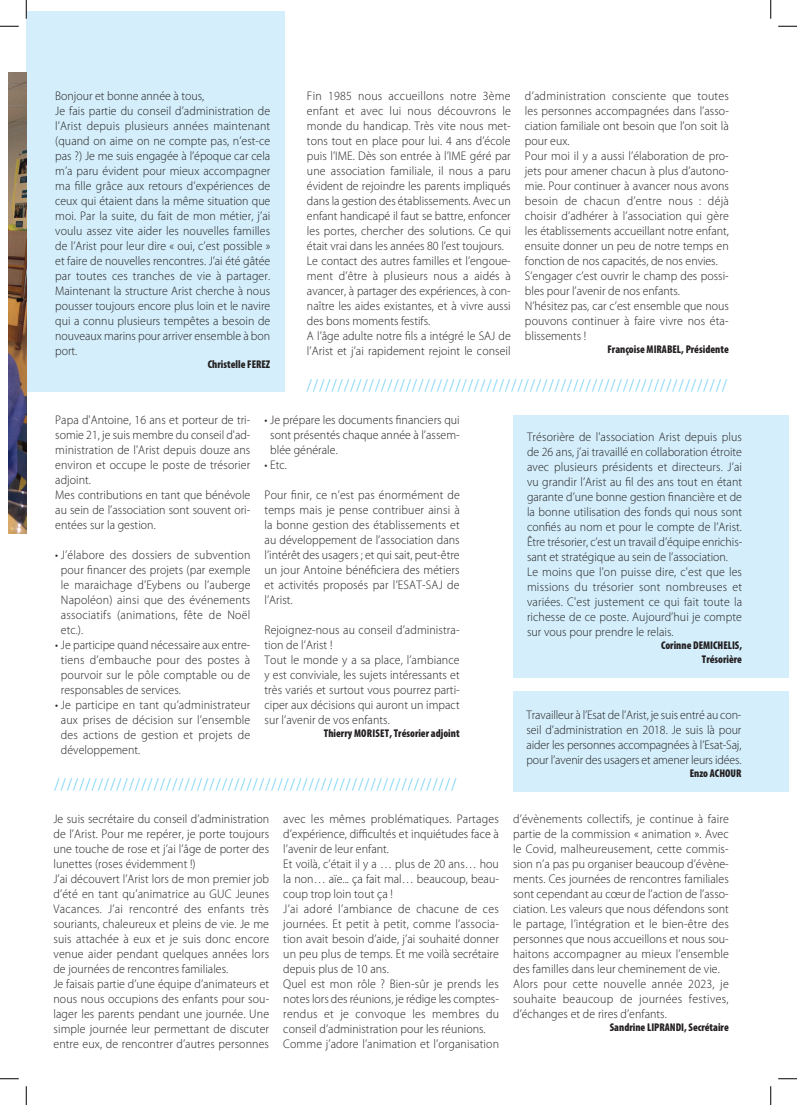
<style>
.page{position:relative;width:797px;height:1105px;background:#fff}
.page>*{position:absolute;margin:0;border:0;box-sizing:border-box;transform-origin:0 0}
.t1{font:300 condensed 15px "Univers LT Std";color:#6bcff6}
.t2{font:300 12.5px/15px "Myriad Pro";letter-spacing:.005em;color:#231f20;scale:.95 1}
.t3{font:900 condensed 11.25px/13.1px "Myriad Pro";color:#231f20;text-align:right;scale:.96 1}
</style>
<div class="page">
<div style="left:26px;top:12px;width:258px;height:380px;background:#d4effb"></div>
<div style="left:513px;top:416px;width:275px;height:262px;background:#d4effb"></div>
<div style="left:513px;top:691px;width:275px;height:101px;background:#d4effb"></div>
<img style="left:9px;top:73px;width:17px;height:460px">
<svg style="left:0;top:25px;width:19px;height:2px"></svg>
<svg style="left:778px;top:25px;width:19px;height:2px"></svg>
<svg style="left:0;top:1078px;width:19px;height:1px"></svg>
<svg style="left:778px;top:1078px;width:19px;height:1px"></svg>
<svg style="left:25px;top:0;width:2px;height:19px"></svg>
<svg style="left:25px;top:1086px;width:2px;height:19px"></svg>
<svg style="left:770px;top:0;width:1px;height:19px"></svg>
<svg style="left:770px;top:1086px;width:1px;height:19px"></svg>
<p class="t2" style="left:55px;top:88px;width:228px">Bonjour et bonne année à tous,<br>Je fais partie du conseil d’administration de l’Arist depuis plusieurs années maintenant (quand on aime on ne compte pas, n’est-ce pas ?) Je me suis engagée à l’époque car cela m’a paru évident pour mieux accompagner ma fille grâce aux retours d’expériences de ceux qui étaient dans la même situation que moi. Par la suite, du fait de mon métier, j’ai voulu assez vite aider les nouvelles familles de l’Arist pour leur dire « oui, c’est possible » et faire de nouvelles rencontres. J’ai été gâtée par toutes ces tranches de vie à partager.<br>Maintenant la structure Arist cherche à nous pousser toujours encore plus loin et le navire qui a connu plusieurs tempêtes a besoin de nouveaux marins pour arriver ensemble à bon port.</p>
<p class="t3" style="left:208px;top:357px;width:66px">Christelle FEREZ</p>
<p class="t2" style="left:307px;top:88px;width:216px">Fin 1985 nous accueillons notre 3ème enfant et avec lui nous découvrons le monde du handicap. Très vite nous met&shy;tons tout en place pour lui. 4 ans d’école puis l’IME. Dès son entrée à l’IME géré par une association familiale, il nous a paru évident de rejoindre les parents impliqués dans la gestion des établissements. Avec un enfant handicapé il faut se battre, enfoncer les portes, chercher des solutions. Ce qui était vrai dans les années 80 l’est toujours.<br>Le contact des autres familles et l’engoue&shy;ment d’être à plusieurs nous a aidés à avancer, à partager des expériences, à con&shy;naître les aides existantes, et à vivre aussi des bons moments festifs.<br>A l’âge adulte notre fils a intégré le SAJ de l’Arist et j’ai rapidement rejoint le conseil</p>
<p class="t2" style="left:525px;top:88px;width:216px">d’administration consciente que toutes les personnes accompagnées dans l’asso&shy;ciation familiale ont besoin que l’on soit là pour eux.<br>Pour moi il y a aussi l’élaboration de pro&shy;jets pour amener chacun à plus d’autono&shy;mie. Pour continuer à avancer nous avons besoin de chacun d’entre nous : déjà choisir d’adhérer à l’association qui gère les établissements accueillant notre enfant, ensuite donner un peu de notre temps en fonction de nos capacités, de nos envies.<br>S’engager c’est ouvrir le champ des possi&shy;bles pour l’avenir de nos enfants.<br>N’hésitez pas, car c’est ensemble que nous pouvons continuer à faire vivre nos éta&shy;blissements !</p>
<p class="t3" style="left:607px;top:342px;width:128px">Françoise MIRABEL, Présidente</p>
<p class="t1" style="left:307px;top:375px;width:422px">////////////////////////////////////////////////////////////////////</p>
<p class="t2" style="left:55px;top:413px;width:207px">Papa d'Antoine, 16 ans et porteur de tri&shy;somie 21, je suis membre du conseil d'ad&shy;ministration de l'Arist depuis douze ans environ et occupe le poste de trésorier adjoint.<br>Mes contributions en tant que bénévole au sein de l’association sont souvent ori&shy;entées sur la gestion.</p>
<p class="t2" style="left:61px;top:548px;width:201px;text-align:justify;text-indent:-6px">• J’élabore des dossiers de subvention pour financer des projets (par exemple le maraichage d’Eybens ou l’auberge Napoléon) ainsi que des événements associatifs (animations, fête de Noël etc.).</p>
<p class="t2" style="left:61px;top:638px;width:201px;text-align:justify;text-indent:-6px">• Je participe quand nécessaire aux entre&shy;tiens d’embauche pour des postes à pourvoir sur le pôle comptable ou de responsables de services.</p>
<p class="t2" style="left:61px;top:698px;width:201px;text-align:justify;text-indent:-6px">• Je participe en tant qu’administrateur aux prises de décision sur l’ensemble des actions de gestion et projets de développement.</p>
<p class="t2" style="left:270px;top:413px;width:201px;text-align:justify;text-indent:-6px">• Je prépare les documents financiers qui sont présentés chaque année à l’assem&shy;blée générale.</p>
<p class="t2" style="left:264px;top:458px;width:25px">• Etc.</p>
<p class="t2" style="left:264px;top:488px;width:207px;text-align:justify">Pour finir, ce n’est pas énormément de temps mais je pense contribuer ainsi à la bonne gestion des établissements et au développement de l’association dans l’intérêt des usagers ; et qui sait, peut-être un jour Antoine bénéficiera des métiers et activités proposés par l’ESAT-SAJ de l’Arist.</p>
<p class="t2" style="left:264px;top:623px;width:207px">Rejoignez-nous au conseil d’administra&shy;tion de l’Arist !<br>Tout le monde y a sa place, l’ambiance y est conviviale, les sujets intéressants et très variés et surtout vous pourrez parti&shy;ciper aux décisions qui auront un impact sur l’avenir de vos enfants.</p>
<p class="t3" style="left:324px;top:727px;width:143px">Thierry MORISET, Trésorier adjoint</p>
<p class="t1" style="left:55px;top:774px;width:403px">/////////////////////////////////////////////////////////////////</p>
<p class="t2" style="left:527px;top:430px;width:228px">Trésorière de l'association Arist depuis plus de 26 ans, j’ai travaillé en collaboration étroite avec plusieurs présidents et directeurs. J’ai vu grandir l’Arist au fil des ans tout en étant garante d’une bonne gestion financière et de la bonne utilisation des fonds qui nous sont confiés au nom et pour le compte de l’Arist.<br>Être trésorier, c’est un travail d’équipe enrichis&shy;sant et stratégique au sein de l’association.<br>Le moins que l'on puisse dire, c'est que les missions du trésorier sont nombreuses et variées. C'est justement ce qui fait toute la richesse de ce poste. Aujourd’hui je compte sur vous pour prendre le relais.</p>
<p class="t3" style="left:661px;top:639px;width:86px">Corinne DEMICHELIS,<br>Trésorière</p>
<p class="t2" style="left:526px;top:708px;width:228px;text-align:justify">Travailleur à l’Esat de l’Arist, je suis entré au con&shy;seil d’administration en 2018. Je suis là pour aider les personnes accompagnées à l’Esat-Saj, pour l’avenir des usagers et amener leurs idées.</p>
<p class="t3" style="left:689px;top:767px;width:55px">Enzo ACHOUR</p>
<p class="t2" style="left:53px;top:811px;width:229px">Je suis secrétaire du conseil d’administration de l’Arist. Pour me repérer, je porte toujours une touche de rose et j’ai l’âge de porter des lunettes (roses évidemment !)<br>J’ai découvert l’Arist lors de mon premier job d’été en tant qu’animatrice au GUC Jeunes Vacances. J’ai rencontré des enfants très souriants, chaleureux et pleins de vie. Je me suis attachée à eux et je suis donc encore venue aider pendant quelques années lors de journées de rencontres familiales.<br>Je faisais partie d’une équipe d’animateurs et nous nous occupions des enfants pour sou&shy;lager les parents pendant une journée. Une simple journée leur permettant de discuter entre eux, de rencontrer d’autres personnes</p>
<p class="t2" style="left:283px;top:811px;width:229px">avec les mêmes problématiques. Partages d’expérience, difficultés et inquiétudes face à l’avenir de leur enfant.<br>Et voilà, c’était il y a … plus de 20 ans… hou la non… aïe... ça fait mal… beaucoup, beau&shy;coup trop loin tout ça !<br>J’ai adoré l’ambiance de chacune de ces journées. Et petit à petit, comme l’associa&shy;tion avait besoin d’aide, j’ai souhaité donner un peu plus de temps. Et me voilà secrétaire depuis plus de 10 ans.<br>Quel est mon rôle ? Bien-sûr je prends les notes lors des réunions, je rédige les comptes&shy;rendus et je convoque les membres du conseil d’administration pour les réunions.<br>Comme j’adore l’animation et l’organisation</p>
<p class="t2" style="left:513px;top:811px;width:228px">d’évènements collectifs, je continue à faire partie de la commission « animation ». Avec le Covid, malheureusement, cette commis&shy;sion n’a pas pu organiser beaucoup d’évène&shy;ments. Ces journées de rencontres familiales sont cependant au cœur de l’action de l’asso&shy;ciation. Les valeurs que nous défendons sont le partage, l’intégration et le bien-être des personnes que nous accueillons et nous sou&shy;haitons accompagner au mieux l’ensemble des familles dans leur cheminement de vie.<br>Alors pour cette nouvelle année 2023, je souhaite beaucoup de journées festives, d’échanges et de rires d’enfants.</p>
<p class="t3" style="left:610px;top:1020px;width:125px">Sandrine LIPRANDI, Secrétaire</p>
</div>
